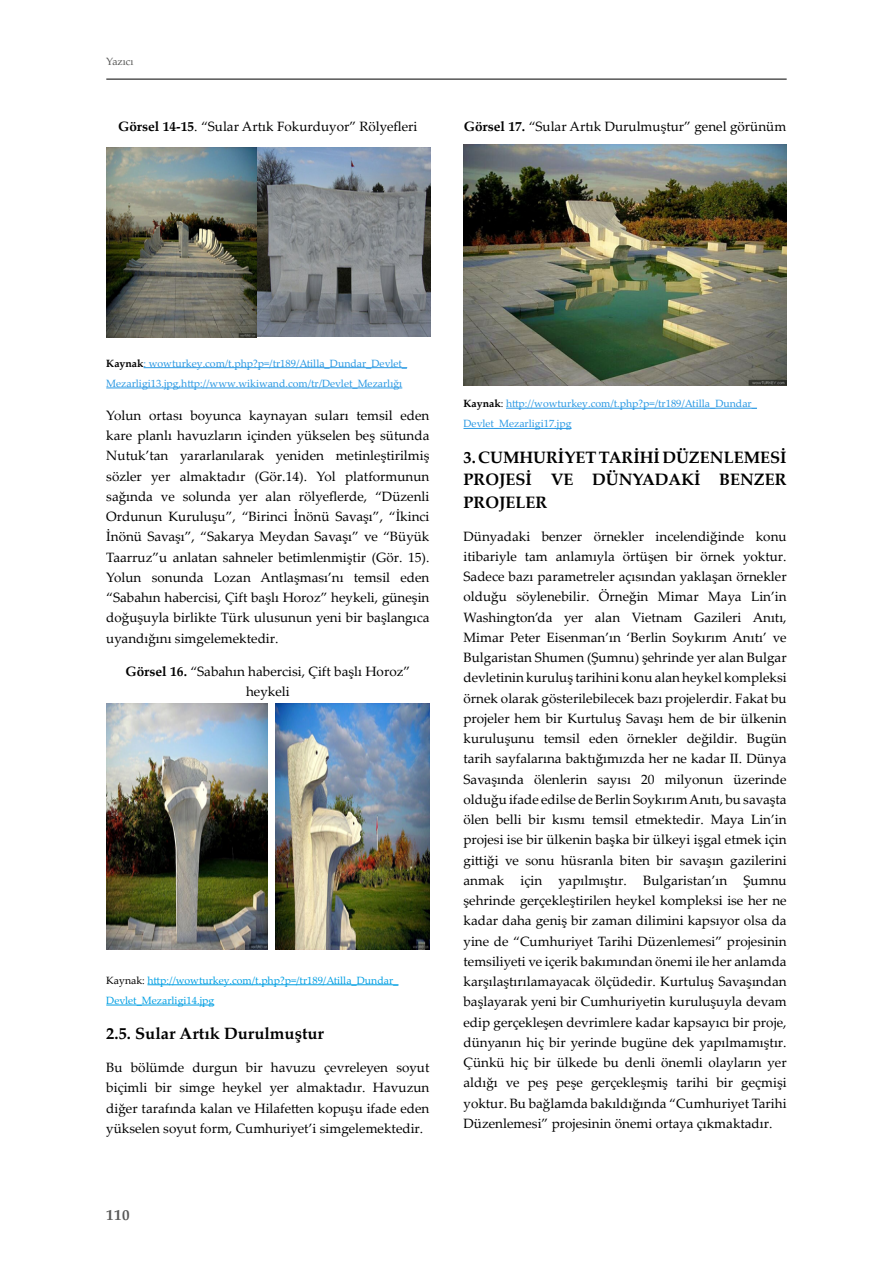
<style>
.page{position:relative;width:893px;height:1263px;background:#fff}
.page>*{position:absolute;margin:0;border:0;box-sizing:border-box;transform-origin:0 0}
.t1{font:700 16.5px/22.5px "Palatino Linotype";color:#000;text-align:justify}
.t2{font:700 16.5px "Palatino";color:#000}
.t3{font:700 15px "Palatino";color:#575756}
.t4{font:13.5px/20.2px "Palatino Linotype";color:#000;text-align:justify}
.t5{font:10.5px/20.2px "Palatino Linotype";color:#2998e3}
.t6{font:10.5px/20.2px "Palatino Linotype";color:#009fe3}
.t7{font:10.5px "Palatino";color:#575756}
.s1{font-weight:700}
.s2{font-weight:700;color:#000}
.s3{color:#000}
</style>
<div class="page">
<hr style="left:106px;top:79px;width:681px;height:1px;background:#000">
<hr style="left:144px;top:367px;width:263px;height:1px;background:#2998e3">
<hr style="left:106px;top:388px;width:296px;height:1px;background:#2998e3">
<hr style="left:147px;top:984px;width:251px;height:1px;background:#009fe3">
<hr style="left:106px;top:1005px;width:108px;height:1px;background:#009fe3">
<hr style="left:506px;top:408px;width:251px;height:1px;background:#2998e3">
<hr style="left:463px;top:428px;width:108px;height:1px;background:#2998e3">
<img style="left:107px;top:147px;width:323px;height:190px">
<img style="left:275px;top:703px;width:154px;height:246px">
<img style="left:107px;top:703px;width:161px;height:246px">
<img style="left:464px;top:145px;width:323px;height:240px">
<p class="t7" style="left:106px;top:56px;width:29px">Yazıcı</p>
<p class="t4" style="left:118px;top:116px;width:301px"><span class="s1">Görsel 14-15</span>. “Sular Artık Fokurduyor” Rölyefleri</p>
<p class="t4" style="left:464px;top:116px;width:324px"><span class="s1">Görsel 17.</span> “Sular Artık Durulmuştur” genel görünüm</p>
<p class="t5" style="left:106px;top:352px;width:302px"><span class="s2">Kaynak</span>: wowturkey.com/t.php?p=/tr189/Atilla_Dundar_Devlet_<br>Mezarligi13.jpg,http://www.wikiwand.com/tr/Devlet_Mezarlığı</p>
<p class="t4" style="left:106px;top:405px;width:325px">Yolun ortası boyunca kaynayan suları temsil eden kare planlı havuzların içinden yükselen beş sütunda Nutuk’tan yararlanılarak yeniden metinleştirilmiş sözler yer almaktadır (Gör.14). Yol platformunun sağında ve solunda yer alan rölyeflerde, “Düzenli Ordunun Kuruluşu”, “Birinci İnönü Savaşı”, “İkinci İnönü Savaşı”, “Sakarya Meydan Savaşı” ve “Büyük Taarruz”u anlatan sahneler betimlenmiştir (Gör. 15).<br>Yolun sonunda Lozan Antlaşması’nı temsil eden “Sabahın habercisi, Çift başlı Horoz” heykeli, güneşin doğuşuyla birlikte Türk ulusunun yeni bir başlangıca uyandığını simgelemektedir.</p>
<p class="t4" style="left:126px;top:660px;width:286px;text-align:center"><span class="s1">Görsel 16.</span> “Sabahın habercisi, Çift başlı Horoz” heykeli</p>
<p class="t6" style="left:106px;top:969px;width:294px"><span class="s3">Kaynak:</span> http://wowturkey.com/t.php?p=/tr189/Atilla_Dundar_<br>Devlet_Mezarligi14.jpg</p>
<p class="t2" style="left:106px;top:1019px;width:219px">2.5. Sular Artık Durulmuştur</p>
<p class="t4" style="left:106px;top:1057px;width:325px">Bu bölümde durgun bir havuzu çevreleyen soyut biçimli bir simge heykel yer almaktadır. Havuzun diğer tarafında kalan ve Hilafetten kopuşu ifade eden yükselen soyut form, Cumhuriyet’i simgelemektedir.</p>
<p class="t3" style="left:106px;top:1202px;width:25px">110</p>
<p class="t5" style="left:463px;top:393px;width:295px"><span class="s2">Kaynak</span><span class="s3">:</span> http://wowturkey.com/t.php?p=/tr189/Atilla_Dundar_<br>Devlet_Mezarligi17.jpg</p>
<p class="t1" style="left:463px;top:445px;width:325px">3. CUMHURİYET TARİHİ DÜZENLEMESİ PROJESİ VE DÜNYADAKİ BENZER PROJELER</p>
<p class="t4" style="left:463px;top:525px;width:325px">Dünyadaki benzer örnekler incelendiğinde konu itibariyle tam anlamıyla örtüşen bir örnek yoktur.<br>Sadece bazı parametreler açısından yaklaşan örnekler olduğu söylenebilir. Örneğin Mimar Maya Lin’in Washington’da yer alan Vietnam Gazileri Anıtı, Mimar Peter Eisenman’ın ‘Berlin Soykırım Anıtı’ ve Bulgaristan Shumen (Şumnu) şehrinde yer alan Bulgar devletinin kuruluş tarihini konu alan heykel kompleksi örnek olarak gösterilebilecek bazı projelerdir. Fakat bu projeler hem bir Kurtuluş Savaşı hem de bir ülkenin kuruluşunu temsil eden örnekler değildir. Bugün tarih sayfalarına baktığımızda her ne kadar II. Dünya Savaşında ölenlerin sayısı 20 milyonun üzerinde olduğu ifade edilse de Berlin Soykırım Anıtı, bu savaşta ölen belli bir kısmı temsil etmektedir. Maya Lin’in projesi ise bir ülkenin başka bir ülkeyi işgal etmek için gittiği ve sonu hüsranla biten bir savaşın gazilerini anmak için yapılmıştır. Bulgaristan’ın Şumnu şehrinde gerçekleştirilen heykel kompleksi ise her ne kadar daha geniş bir zaman dilimini kapsıyor olsa da yine de “Cumhuriyet Tarihi Düzenlemesi” projesinin temsiliyeti ve içerik bakımından önemi ile her anlamda karşılaştırılamayacak ölçüdedir. Kurtuluş Savaşından başlayarak yeni bir Cumhuriyetin kuruluşuyla devam edip gerçekleşen devrimlere kadar kapsayıcı bir proje, dünyanın hiç bir yerinde bugüne dek yapılmamıştır.<br>Çünkü hiç bir ülkede bu denli önemli olayların yer aldığı ve peş peşe gerçekleşmiş tarihi bir geçmişi yoktur. Bu bağlamda bakıldığında “Cumhuriyet Tarihi Düzenlemesi” projesinin önemi ortaya çıkmaktadır.</p>
</div>
